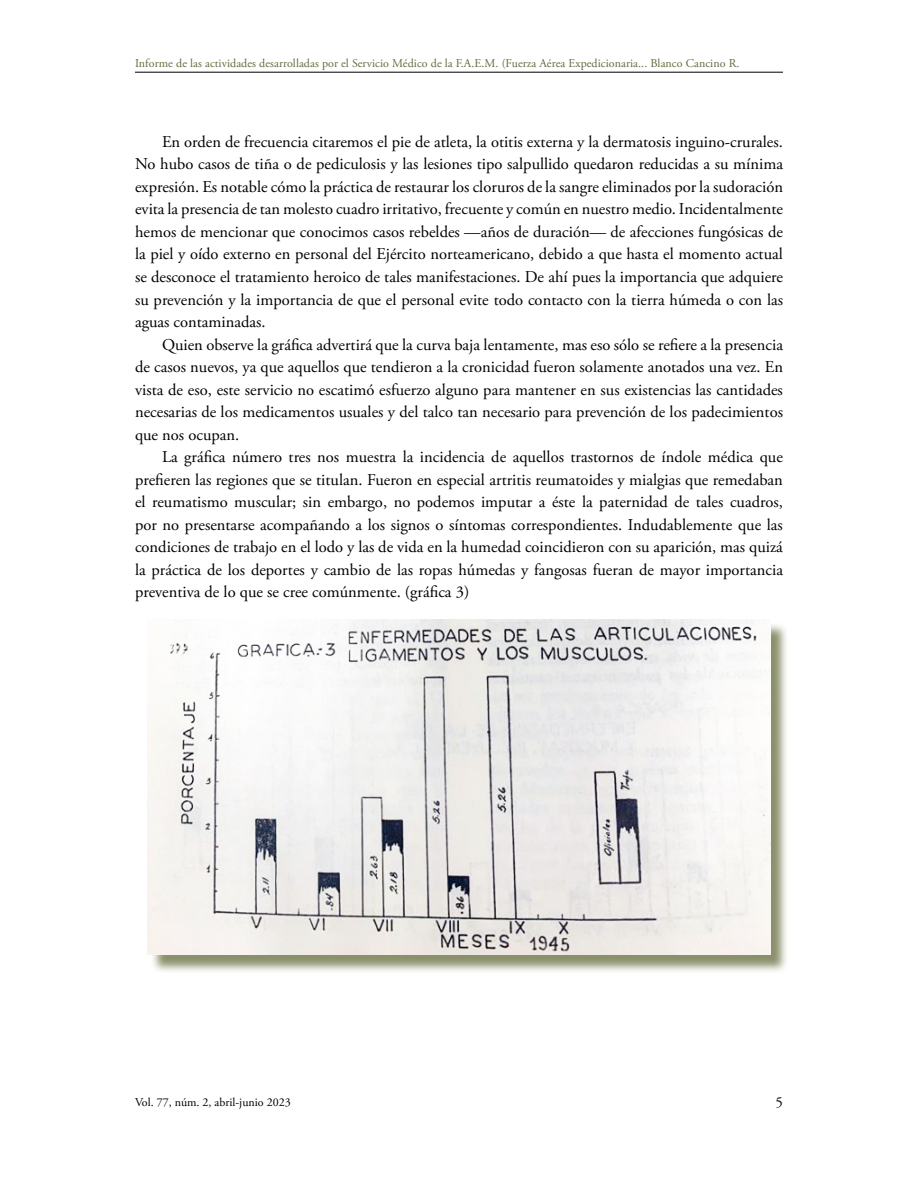
<style>
.page{position:relative;width:918px;height:1188px;background:#fff}
.page>*{position:absolute;margin:0;border:0;box-sizing:border-box;transform-origin:0 0}
.t1{font:16.5px/22.5px "Adobe Garamond Pro";color:#000;text-align:justify}
.t2{font:15px "Adobe Garamond Pro";color:#000}
.t3{font:12px "Adobe Garamond Pro";letter-spacing:.005em;color:#656b3b}
.t4{font:12px "Adobe Garamond Pro";color:#000}
</style>
<div class="page">
<hr style="left:135px;top:72px;width:648px;height:1px;background:#000">
<div style="left:150px;top:622px;width:639px;height:351px;background:#656b3b;opacity:.75"></div>
<img style="left:148px;top:619px;width:622px;height:336px">
<p class="t3" style="left:135px;top:56px;width:606px">Informe de las actividades desarrolladas por el Servicio Médico de la F.A.E.M. (Fuerza Aérea Expedicionaria... Blanco Cancino R.</p>
<p class="t1" style="left:135px;top:131px;width:650px;text-indent:27px">En orden de frecuencia citaremos el pie de atleta, la otitis externa y la dermatosis inguino-crurales.<br>No hubo casos de tiña o de pediculosis y las lesiones tipo salpullido quedaron reducidas a su mínima expresión. Es notable cómo la práctica de restaurar los cloruros de la sangre eliminados por la sudoración evita la presencia de tan molesto cuadro irritativo, frecuente y común en nuestro medio. Incidentalmente hemos de mencionar que conocimos casos rebeldes —años de duración— de afecciones fungósicas de la piel y oído externo en personal del Ejército norteamericano, debido a que hasta el momento actual se desconoce el tratamiento heroico de tales manifestaciones. De ahí pues la importancia que adquiere su prevención y la importancia de que el personal evite todo contacto con la tierra húmeda o con las aguas contaminadas.</p>
<p class="t1" style="left:135px;top:334px;width:650px;text-indent:27px">Quien observe la gráfica advertirá que la curva baja lentamente, mas eso sólo se refiere a la presencia de casos nuevos, ya que aquellos que tendieron a la cronicidad fueron solamente anotados una vez. En vista de eso, este servicio no escatimó esfuerzo alguno para mantener en sus existencias las cantidades necesarias de los medicamentos usuales y del talco tan necesario para prevención de los padecimientos que nos ocupan.</p>
<p class="t1" style="left:135px;top:446px;width:650px;text-indent:27px">La gráfica número tres nos muestra la incidencia de aquellos trastornos de índole médica que prefieren las regiones que se titulan. Fueron en especial artritis reumatoides y mialgias que remedaban el reumatismo muscular; sin embargo, no podemos imputar a éste la paternidad de tales cuadros, por no presentarse acompañando a los signos o síntomas correspondientes. Indudablemente que las condiciones de trabajo en el lodo y las de vida en la humedad coincidieron con su aparición, mas quizá la práctica de los deportes y cambio de las ropas húmedas y fangosas fueran de mayor importancia preventiva de lo que se cree comúnmente. (gráfica 3)</p>
<p class="t4" style="left:135px;top:1095px;width:157px">Vol. 77, núm. 2, abril-junio 2023</p>
<p class="t2" style="left:776px;top:1093px;width:9px">5</p>
</div>
